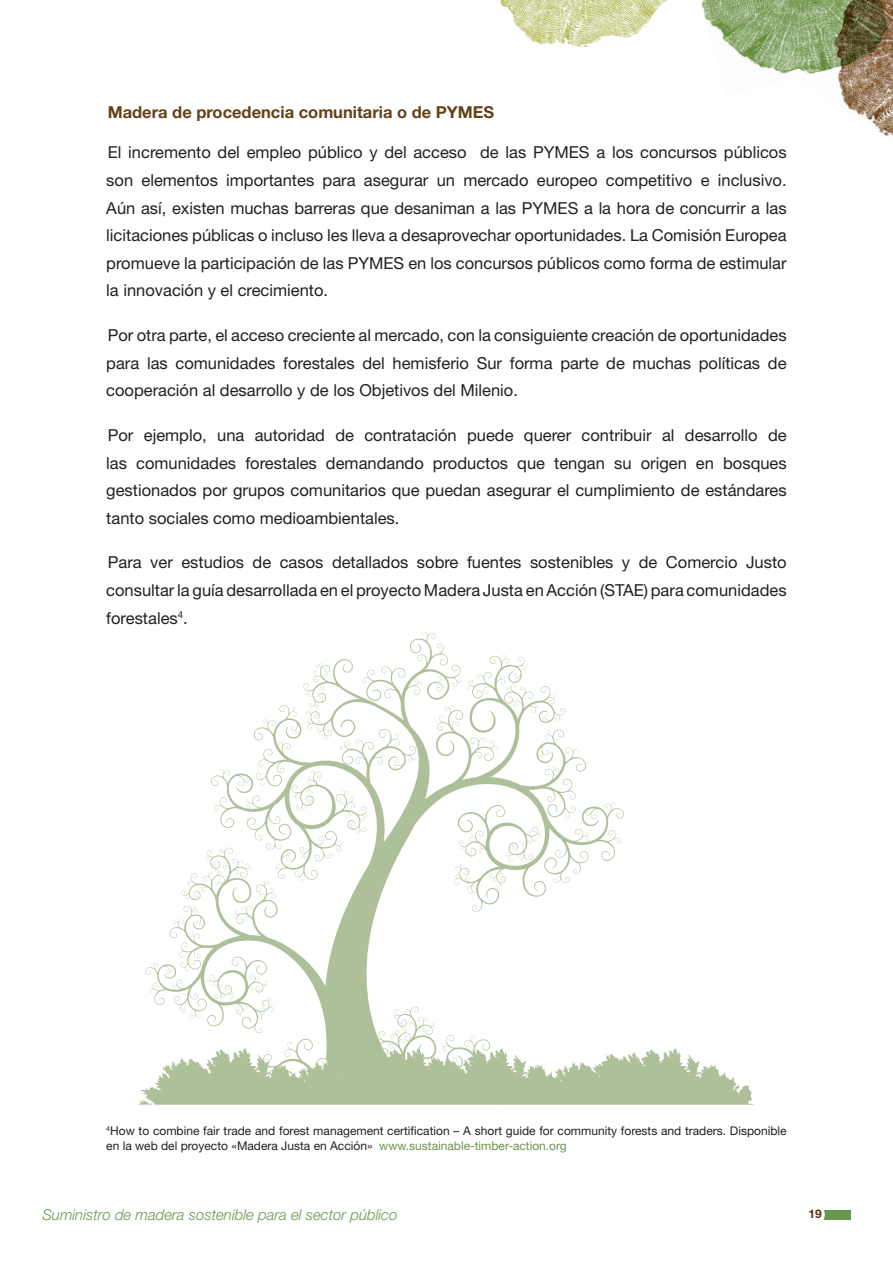
<style>
.page{position:relative;width:893px;height:1263px;background:#fff}
.page>*{position:absolute;margin:0;border:0;box-sizing:border-box;transform-origin:0 0}
.t1{font:16.5px/27.6px "Helvetica Neue LT Std";color:#231f20;text-align:justify}
.t2{font:700 16.5px "Helvetica Neue LT Std";color:#644017}
.t3{font:italic 300 15px "Helvetica Neue LT Std";color:#67974c}
.t4{font:12px/15.6px "Helvetica Neue LT Std";color:#231f20}
.t5{font:700 12px "Helvetica Neue LT Std";color:#5f3310}
.s1{color:#69964d}
</style>
<div class="page">
<div style="left:806px;top:1209px;width:44px;height:10px;background:#67974c"></div>
<div style="left:803px;top:1204px;width:22px;height:21px;background:#fff;border-radius:50%"></div>
<img style="left:500px;top:0;width:167px;height:48px">
<img style="left:701px;top:0;width:99px;height:74px">
<img style="left:800px;top:0;width:93px;height:137px">
<svg style="left:145px;top:631px;width:479px;height:375px"></svg>
<svg style="left:139px;top:1006px;width:614px;height:99px"></svg>
<p class="t2" style="left:108px;top:102px;width:388px">Madera de procedencia comunitaria o de PYMES</p>
<p class="t1" style="left:106px;top:139px;width:682px">El incremento del empleo público y del acceso de las PYMES a los concursos públicos son elementos importantes para asegurar un mercado europeo competitivo e inclusivo.<br>Aún así, existen muchas barreras que desaniman a las PYMES a la hora de concurrir a las licitaciones públicas o incluso les lleva a desaprovechar oportunidades. La Comisión Europea promueve la participación de las PYMES en los concursos públicos como forma de estimular la innovación y el crecimiento.</p>
<p class="t1" style="left:106px;top:321px;width:682px">Por otra parte, el acceso creciente al mercado, con la consiguiente creación de oportunidades para las comunidades forestales del hemisferio Sur forma parte de muchas políticas de cooperación al desarrollo y de los Objetivos del Milenio.</p>
<p class="t1" style="left:106px;top:421px;width:682px">Por ejemplo, una autoridad de contratación puede querer contribuir al desarrollo de las comunidades forestales demandando productos que tengan su origen en bosques gestionados por grupos comunitarios que puedan asegurar el cumplimiento de estándares tanto sociales como medioambientales.</p>
<p class="t1" style="left:106px;top:548px;width:682px">Para ver estudios de casos detallados sobre fuentes sostenibles y de Comercio Justo consultar la guía desarrollada en el proyecto Madera Justa en Acción (STAE) para comunidades forestales<sup>4</sup>.</p>
<p class="t4" style="left:106px;top:1122px;width:682px"><sup>4</sup>How to combine fair trade and forest management certification – A short guide for community forests and traders. Disponible en la web del proyecto «Madera Justa en Acción» <span class="s1">www.sustainable-timber-action.org</span></p>
<p class="t3" style="left:43px;top:1205px;width:356px">Suministro de madera sostenible para el sector público</p>
<p class="t5" style="left:808px;top:1206px;width:15px">19</p>
</div>
